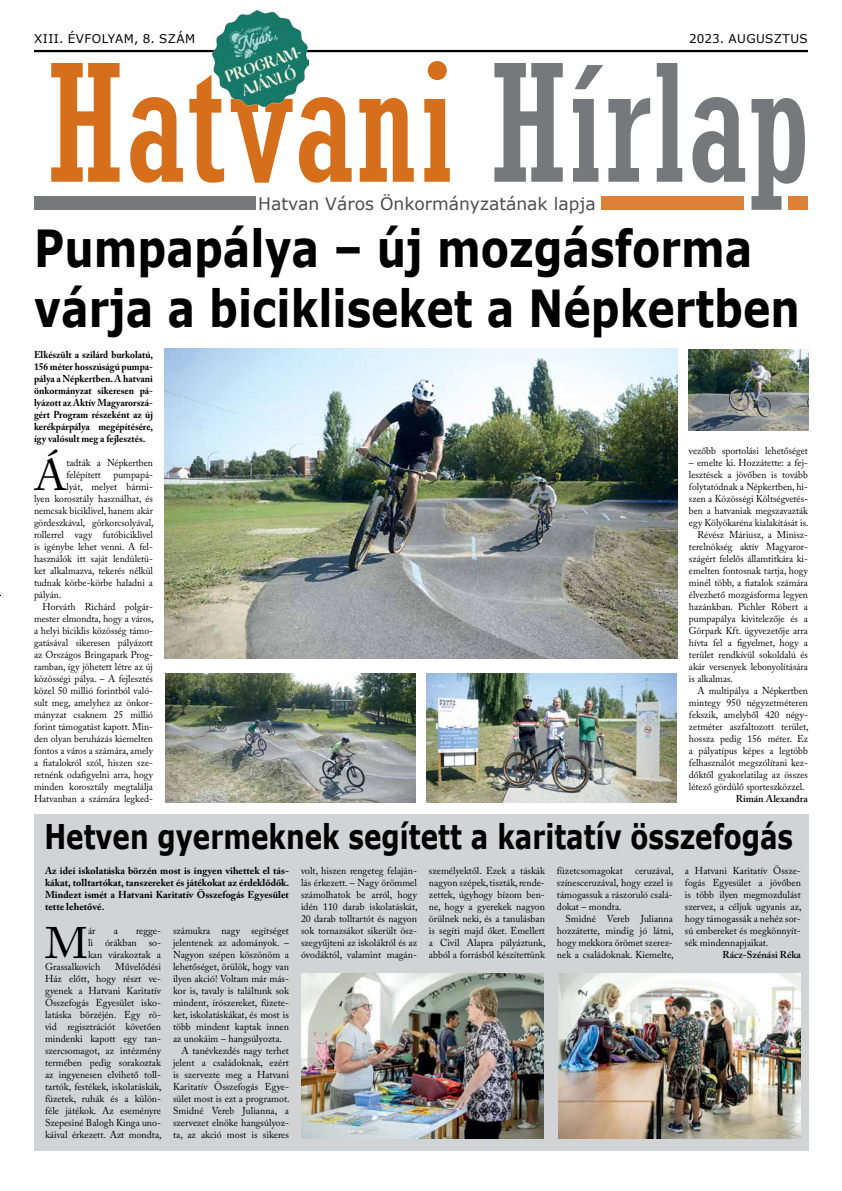
<style>
.page{position:relative;width:842px;height:1191px;background:#fff}
.page>*{position:absolute;margin:0;border:0;box-sizing:border-box;transform-origin:0 0}
.t1{font:700 51px/60px "Verdana";color:#000;scale:.81 1}
.t2{font:43.8px "Adobe Caslon Pro";color:#000}
.t3{font:700 34px "Verdana";color:#000;scale:.77 1}
.t4{font:17.2px "Verdana";color:#4d4d4f}
.t5{font:12px "Verdana";letter-spacing:.035em;color:#000}
.t6{font:10px/12px "Adobe Caslon Pro";color:#000;text-align:justify}
.t7{font:10px/12px "Adobe Caslon Pro";color:#000;scale:.96 1}
.t8{font:700 10px/12px "Adobe Caslon Pro";color:#000;text-align:justify;scale:.95 1}
.t9{font:700 10px/12px "Adobe Caslon Pro";color:#000;text-align:justify}
.t10{font:600 10px "Adobe Caslon Pro";color:#000}
</style>
<div class="page">
<hr style="left:34px;top:50px;width:774px;height:2px;background:#000">
<div style="left:788px;top:196px;width:20px;height:14px;background:#dc8136"></div>
<div style="left:34px;top:196px;width:221px;height:14px;background:#77787b"></div>
<svg style="left:51px;top:61px;width:399px;height:122px"></svg>
<svg style="left:494px;top:63px;width:311px;height:147px"></svg>
<div style="left:34px;top:814px;width:774px;height:336px;background:#d1d3d4"></div>
<img style="left:302px;top:973px;width:242px;height:165px">
<img style="left:558px;top:973px;width:242px;height:165px">
<img style="left:212px;top:10px;width:96px;height:96px">
<img style="left:165px;top:348px;width:512px;height:310px">
<img style="left:165px;top:674px;width:250px;height:128px">
<img style="left:427px;top:674px;width:250px;height:128px">
<img style="left:688px;top:350px;width:120px;height:80px">
<p class="t5" style="left:34px;top:31px;width:162px">XIII. ÉVFOLYAM, 8. SZÁM</p>
<h3 class="t4" style="left:258px;top:191px;width:339px">Hatvan Város Önkormányzatának lapja</h3>
<p class="t5" style="left:689px;top:31px;width:120px">2023. AUGUSZTUS</p>
<h1 class="t1" style="left:34px;top:217px;width:947px">Pumpapálya – új mozgásforma várja a bicikliseket a Népkertben</h1>
<p class="t8" style="left:34px;top:349px;width:127px">Elkészült a szilárd burkolatú, 156 méter hosszúságú pumpa&shy;pálya a Népkertben. A hatvani önkormányzat sikeresen pá&shy;lyázott az Aktív Magyarorszá&shy;gért Program részeként az új kerékpárpálya megépítésére, így valósult meg a fejlesztés.</p>
<h2 class="t2" style="left:34px;top:449px;width:34px">Á</h2>
<p class="t7" style="left:67px;top:457px;width:92px">tadták a Népkertben felépített</p>
<p class="t7" style="left:114px;top:469px;width:43px">pumpapá-</p>
<p class="t7" style="left:67px;top:481px;width:92px">lyát, melyet bármi-</p>
<p class="t7" style="left:34px;top:493px;width:125px">lyen korosztály használhat, és</p>
<p class="t7" style="left:34px;top:505px;width:125px">nemcsak biciklivel, hanem akár</p>
<p class="t7" style="left:34px;top:517px;width:126px">gördeszkával, görkorcsolyával,</p>
<p class="t7" style="left:34px;top:529px;width:125px">rollerrel vagy futóbiciklivel</p>
<p class="t7" style="left:34px;top:541px;width:125px">is igénybe lehet venni. A fel-</p>
<p class="t7" style="left:34px;top:553px;width:125px">használók itt saját lendületü-</p>
<p class="t7" style="left:34px;top:565px;width:125px">ket alkalmazva, tekerés nélkül</p>
<p class="t7" style="left:34px;top:577px;width:125px">tudnak körbe-körbe haladni a</p>
<p class="t7" style="left:34px;top:589px;width:30px">pályán.</p>
<p class="t7" style="left:43px;top:601px;width:117px">Horváth Richárd polgár-</p>
<p class="t7" style="left:34px;top:613px;width:126px">mester elmondta, hogy a város,</p>
<p class="t7" style="left:34px;top:625px;width:125px">a helyi biciklis közösség támo-</p>
<p class="t7" style="left:34px;top:637px;width:125px">gatásával sikeresen pályázott</p>
<p class="t7" style="left:34px;top:649px;width:125px">az Országos Bringapark Prog-</p>
<p class="t7" style="left:34px;top:661px;width:125px">ramban, így jöhetett létre az új</p>
<p class="t7" style="left:34px;top:673px;width:125px">közösségi pálya. – A fejlesztés</p>
<p class="t7" style="left:34px;top:685px;width:125px">közel 50 millió forintból való-</p>
<p class="t7" style="left:34px;top:697px;width:125px">sult meg, amelyhez az önkor-</p>
<p class="t7" style="left:34px;top:709px;width:125px">mányzat csaknem 25 millió</p>
<p class="t7" style="left:34px;top:721px;width:125px">forint támogatást kapott. Min-</p>
<p class="t7" style="left:34px;top:733px;width:125px">den olyan beruházás kiemelten</p>
<p class="t7" style="left:34px;top:745px;width:125px">fontos a város a számára, amely</p>
<p class="t7" style="left:34px;top:757px;width:125px">a fiatalokról szól, hiszen sze-</p>
<p class="t7" style="left:34px;top:769px;width:125px">retnénk odafigyelni arra, hogy</p>
<p class="t7" style="left:34px;top:781px;width:125px">minden korosztály megtalálja</p>
<p class="t7" style="left:34px;top:793px;width:125px">Hatvanban a számára legked-</p>
<p class="t7" style="left:689px;top:445px;width:125px">vezőbb sportolási lehetőséget</p>
<p class="t7" style="left:689px;top:457px;width:125px">– emelte ki. Hozzátette: a fej-</p>
<p class="t7" style="left:689px;top:469px;width:125px">lesztések a jövőben is tovább</p>
<p class="t7" style="left:689px;top:481px;width:125px">folytatódnak a Népkertben, hi-</p>
<p class="t7" style="left:689px;top:493px;width:125px">szen a Közösségi Költségvetés-</p>
<p class="t7" style="left:689px;top:505px;width:125px">ben a hatvaniak megszavazták</p>
<p class="t7" style="left:689px;top:517px;width:126px">egy Kölyökaréna kialakítását is.</p>
<p class="t7" style="left:697px;top:529px;width:117px">Révész Máriusz, a Minisz-</p>
<p class="t7" style="left:689px;top:541px;width:125px">terelnökség aktív Magyaror-</p>
<p class="t7" style="left:689px;top:553px;width:125px">szágért felelős államtitkára ki-</p>
<p class="t7" style="left:689px;top:565px;width:125px">emelten fontosnak tartja, hogy</p>
<p class="t7" style="left:689px;top:577px;width:125px">minél több, a fiatalok számára</p>
<p class="t7" style="left:689px;top:589px;width:125px">élvezhető mozgásforma legyen</p>
<p class="t7" style="left:689px;top:601px;width:125px">hazánkban. Pichler Róbert a</p>
<p class="t7" style="left:689px;top:613px;width:125px">pumpapálya kivitelezője és a</p>
<p class="t7" style="left:689px;top:625px;width:125px">Görpark Kft. ügyvezetője arra</p>
<p class="t7" style="left:689px;top:637px;width:125px">hívta fel a figyelmet, hogy a</p>
<p class="t7" style="left:689px;top:649px;width:125px">terület rendkívül sokoldalú és</p>
<p class="t7" style="left:689px;top:661px;width:125px">akár versenyek lebonyolítására</p>
<p class="t7" style="left:689px;top:673px;width:47px">is alkalmas.</p>
<p class="t7" style="left:697px;top:685px;width:117px">A multipálya a Népkertben</p>
<p class="t7" style="left:689px;top:697px;width:125px">mintegy 950 négyzetméteren</p>
<p class="t7" style="left:689px;top:709px;width:125px">fekszik, amelyből 420 négy-</p>
<p class="t7" style="left:689px;top:721px;width:126px">zetméter aszfaltozott terület,</p>
<p class="t7" style="left:689px;top:733px;width:125px">hossza pedig 156 méter. Ez</p>
<p class="t7" style="left:689px;top:745px;width:125px">a pályatípus képes a legtöbb</p>
<p class="t7" style="left:689px;top:757px;width:125px">felhasználót megszólítani kez-</p>
<p class="t7" style="left:689px;top:769px;width:125px">dőktől gyakorlatilag az összes</p>
<p class="t7" style="left:689px;top:781px;width:122px">létező gördülő sporteszközzel.</p>
<p class="t10" style="left:736px;top:793px;width:74px">Rimán Alexandra</p>
<h3 class="t3" style="left:44px;top:813px;width:974px">Hetven gyermeknek segített a karitatív összefogás</h3>
<p class="t9" style="left:45px;top:865px;width:246px">Az idei iskolatáska börzén most is ingyen vihettek el tás&shy;kákat, tolltartókat, tanszereket és játékokat az érdeklődők.<br>Mindezt ismét a Hatvani Karitatív Összefogás Egyesület tette lehetővé.</p>
<h2 class="t2" style="left:45px;top:917px;width:44px">M</h2>
<p class="t6" style="left:88px;top:925px;width:9px">ár</p>
<p class="t6" style="left:114px;top:925px;width:6px">a</p>
<p class="t6" style="left:136px;top:925px;width:27px">regge-</p>
<p class="t6" style="left:173px;top:925px;width:117px">számukra nagy segítséget</p>
<p class="t6" style="left:173px;top:937px;width:117px">jelentenek az adományok. –</p>
<p class="t6" style="left:173px;top:949px;width:117px">Nagyon szépen köszönöm a</p>
<p class="t6" style="left:173px;top:961px;width:117px">lehetőséget, örülök, hogy van</p>
<p class="t6" style="left:173px;top:973px;width:117px">ilyen akció! Voltam már más-</p>
<p class="t6" style="left:173px;top:985px;width:117px">kor is, tavaly is találtunk sok</p>
<p class="t6" style="left:173px;top:997px;width:117px">mindent, írószereket, füzete-</p>
<p class="t6" style="left:173px;top:1009px;width:117px">ket, iskolatáskákat, és most is</p>
<p class="t6" style="left:173px;top:1021px;width:117px">több mindent kaptak innen</p>
<p class="t6" style="left:173px;top:1033px;width:111px">az unokáim – hangsúlyozta.</p>
<p class="t6" style="left:182px;top:1045px;width:109px">A tanévkezdés nagy terhet</p>
<p class="t6" style="left:173px;top:1057px;width:117px">jelent a családoknak, ezért</p>
<p class="t6" style="left:173px;top:1069px;width:117px">is szervezte meg a Hatvani</p>
<p class="t6" style="left:173px;top:1081px;width:117px">Karitatív Összefogás Egye-</p>
<p class="t6" style="left:173px;top:1093px;width:118px">sület most is ezt a programot.</p>
<p class="t6" style="left:173px;top:1105px;width:117px">Smidné Vereb Julianna, a</p>
<p class="t6" style="left:173px;top:1117px;width:117px">szervezet elnöke hangsúlyoz-</p>
<p class="t6" style="left:173px;top:1129px;width:117px">ta, az akció most is sikeres</p>
<p class="t6" style="left:88px;top:937px;width:75px">li órákban so-</p>
<p class="t6" style="left:88px;top:949px;width:75px">kan várakoztak a</p>
<p class="t6" style="left:45px;top:961px;width:57px">Grassalkovich</p>
<p class="t6" style="left:45px;top:961px;width:118px;text-indent:70px">Művelődési Ház előtt, hogy részt ve&shy;gyenek a Hatvani Karitatív Összefogás Egyesület isko&shy;latáska börzéjén. Egy rö&shy;vid regisztrációt követően mindenki kapott egy tan&shy;szercsomagot, az intézmény termében pedig sorakoztak az ingyenesen elvihető toll&shy;tartók, festékek, iskolatáskák, füzetek, ruhák és a külön&shy;féle játékok. Az eseményre Szepesiné Balogh Kinga uno&shy;káival érkezett. Azt mondta,</p>
<p class="t6" style="left:301px;top:865px;width:118px">volt, hiszen rengeteg felaján&shy;lás érkezett. – Nagy örömmel számolhatok be arról, hogy idén 110 darab iskolatáskát, 20 darab tolltartót és nagyon sok tornazsákot sikerült ös - szegyűjteni az iskoláktól és az óvodáktól, valamint magán-</p>
<p class="t6" style="left:429px;top:865px;width:118px">személyektől. Ezek a táskák nagyon szépek, tiszták, rende&shy;zettek, úgyhogy bízom ben&shy;ne, hogy a gyerekek nagyon örülnek neki, és a tanulásban is segíti majd őket. Emellett a Civil Alapra pályáztunk, abból a forrásból készítettünk</p>
<p class="t6" style="left:557px;top:865px;width:118px">füzetcsomagokat ceruzával, színesceruzával, hogy ezzel is támogassuk a rászoruló csalá&shy;dokat – mondta.</p>
<p class="t6" style="left:557px;top:913px;width:118px;text-indent:9px">Smidné Vereb Julianna hozzátette, mindig jó látni, hogy mekkora örömet szerez&shy;nek a családoknak. Kiemelte,</p>
<p class="t6" style="left:685px;top:865px;width:118px">a Hatvani Karitatív Össze&shy;fogás Egyesület a jövőben is több ilyen megmozdulást szervez, a céljuk ugyanis az, hogy támogassák a nehéz sor&shy;sú embereket és megkönnyít&shy;sék mindennapjaikat.</p>
<p class="t10" style="left:722px;top:949px;width:80px">Rácz-Szénási Réka</p>
</div>
